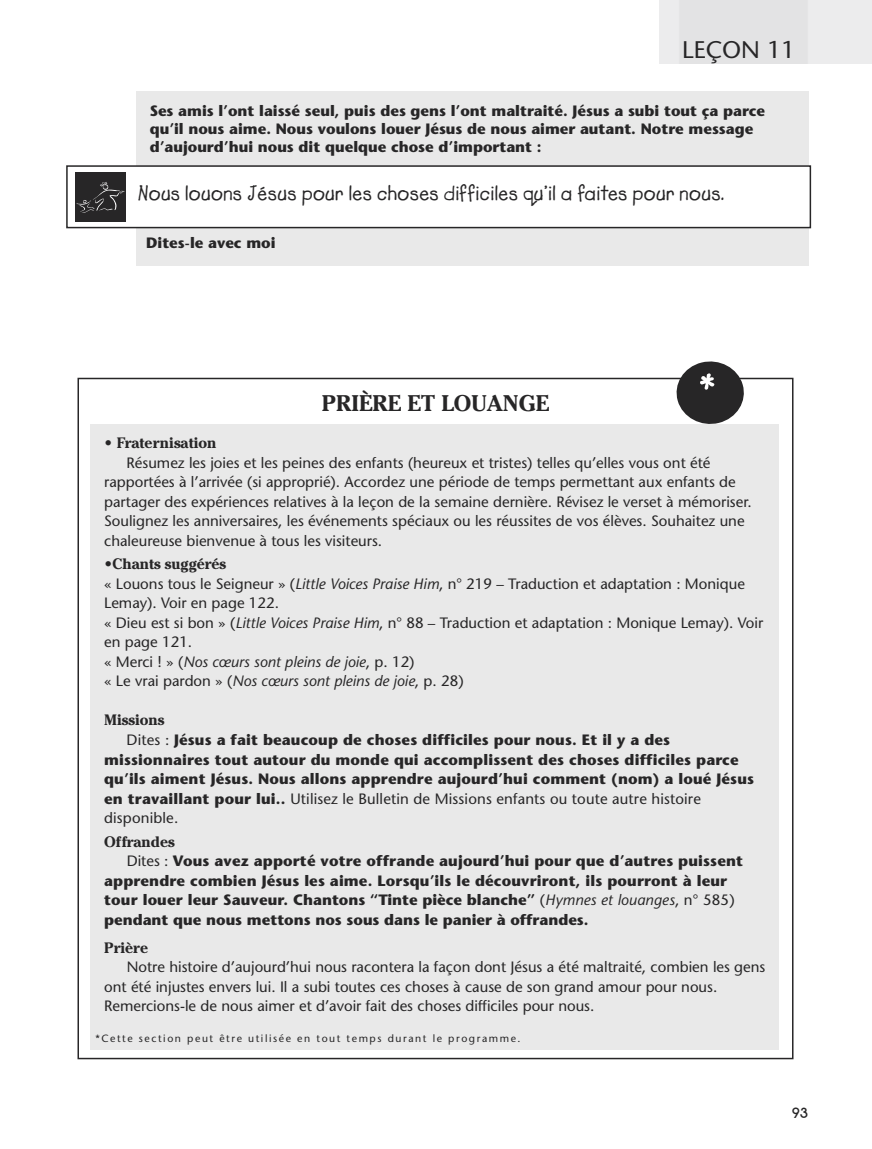
<style>
.page{position:relative;width:872px;height:1149px;background:#fff}
.page>*{position:absolute;margin:0;border:0;box-sizing:border-box;transform-origin:0 0}
.t1{font:24px "Stone Sans";color:#272627}
.t2{font:700 22.5px "Cheltenham";color:#272627}
.t3{font:21px "Lemonade ICG Bold";letter-spacing:.015em;color:#272627}
.t4{font:15px/19.5px "Stone Sans";color:#272627}
.t5{font:700 15px/19.5px "Stone Sans";letter-spacing:.01em;color:#272627}
.t6{font:700 15px "Cheltenham";color:#272627}
.t7{font:700 15px "New Garden";color:#272627}
.t8{font:10.5px "Stone Sans";letter-spacing:.15em;color:#272627}
.s1{font-style:italic}
.s2{font-weight:400}
.s3{font-weight:400;font-style:italic}
</style>
<div class="page">
<div style="left:136px;top:91px;width:672px;height:174px;background:#e9e9e9"></div>
<div style="left:67px;top:166px;width:743px;height:61px;background:#fff"></div>
<div style="left:66px;top:165px;width:745px;height:63px;border:2px solid #272627"></div>
<div style="left:75px;top:172px;width:50px;height:49px;background:#272627"></div>
<img style="left:76px;top:182px;width:48px;height:31px">
<div style="left:91px;top:423px;width:688px;height:625px;background:#e9e9e9"></div>
<svg style="left:673px;top:361px;width:74px;height:63px"></svg>
<h1 class="t1" style="left:682px;top:40px;width:114px">LEÇON 11</h1>
<p class="t5" style="left:150px;top:103px;width:617px;line-height:18px">Ses amis l’ont laissé seul, puis des gens l’ont maltraité. Jésus a subi tout ça parce qu’il nous aime. Nous voulons louer Jésus de nous aimer autant. Notre message d’aujourd’hui nous dit quelque chose d’important :</p>
<h3 class="t3" style="left:138px;top:180px;width:588px">Nous louons Jésus pour les choses difficiles qu’il a faites pour nous.</h3>
<p class="t5" style="left:146px;top:235px;width:131px">Dites-le avec moi</p>
<h2 class="t2" style="left:322px;top:395px;width:229px">PRIÈRE ET LOUANGE</h2>
<p class="t6" style="left:104px;top:437px;width:114px">• Fraternisation</p>
<p class="t4" style="left:104px;top:454px;width:649px;text-indent:22px">Résumez les joies et les peines des enfants (heureux et tristes) telles qu’elles vous ont été rapportées à l’arrivée (si approprié). Accordez une période de temps permettant aux enfants de partager des expériences relatives à la leçon de la semaine dernière. Révisez le verset à mémoriser.<br>Soulignez les anniversaires, les événements spéciaux ou les réussites de vos élèves. Souhaitez une chaleureuse bienvenue à tous les visiteurs.</p>
<p class="t6" style="left:104px;top:558px;width:123px">•Chants suggérés</p>
<p class="t4" style="left:104px;top:575px;width:660px">« Louons tous le Seigneur » (<span class="s1">Little Voices Praise Him</span>, n° 219 – Traduction et adaptation : Monique Lemay). Voir en page 122.<br>« Dieu est si bon » (<span class="s1">Little Voices Praise Him</span>, n° 88 – Traduction et adaptation : Monique Lemay). Voir en page 121.<br>« Merci ! » (<span class="s1">Nos cœurs sont pleins de joie</span>, p. 12)<br>« Le vrai pardon » (<span class="s1">Nos cœurs sont pleins de joie</span>, p. 28)</p>
<p class="t6" style="left:104px;top:714px;width:62px">Missions</p>
<p class="t5" style="left:104px;top:731px;width:651px;text-indent:23px"><span class="s2">Dites :</span> Jésus a fait beaucoup de choses difficiles pour nous. Et il y a des missionnaires tout autour du monde qui accomplissent des choses difficiles parce qu’ils aiment Jésus. Nous allons apprendre aujourd’hui comment (nom) a loué Jésus en travaillant pour lui.. <span class="s2">Utilisez le Bulletin de Missions enfants ou toute autre histoire disponible.</span></p>
<p class="t6" style="left:104px;top:836px;width:72px">Offrandes</p>
<p class="t5" style="left:104px;top:852px;width:640px;text-indent:22px"><span class="s2">Dites :</span> Vous avez apporté votre offrande aujourd’hui pour que d’autres puissent apprendre combien Jésus les aime. Lorsqu’ils le découvriront, ils pourront à leur tour louer leur Sauveur. Chantons “Tinte pièce blanche” <span class="s2">(</span><span class="s3">Hymnes et louanges</span><span class="s2">, n° 585) </span>pendant que nous mettons nos sous dans le panier à offrandes.</p>
<p class="t6" style="left:104px;top:942px;width:46px">Prière</p>
<p class="t4" style="left:104px;top:958px;width:663px;text-indent:22px">Notre histoire d’aujourd’hui nous racontera la façon dont Jésus a été maltraité, combien les gens ont été injustes envers lui. Il a subi toutes ces choses à cause de son grand amour pour nous.<br>Remercions-le de nous aimer et d’avoir fait des choses difficiles pour nous.</p>
<p class="t8" style="left:95px;top:1034px;width:427px">*Cette section peut être utilisée en tout temps durant le programme.</p>
<p class="t7" style="left:791px;top:1103px;width:18px">93</p>
</div>
